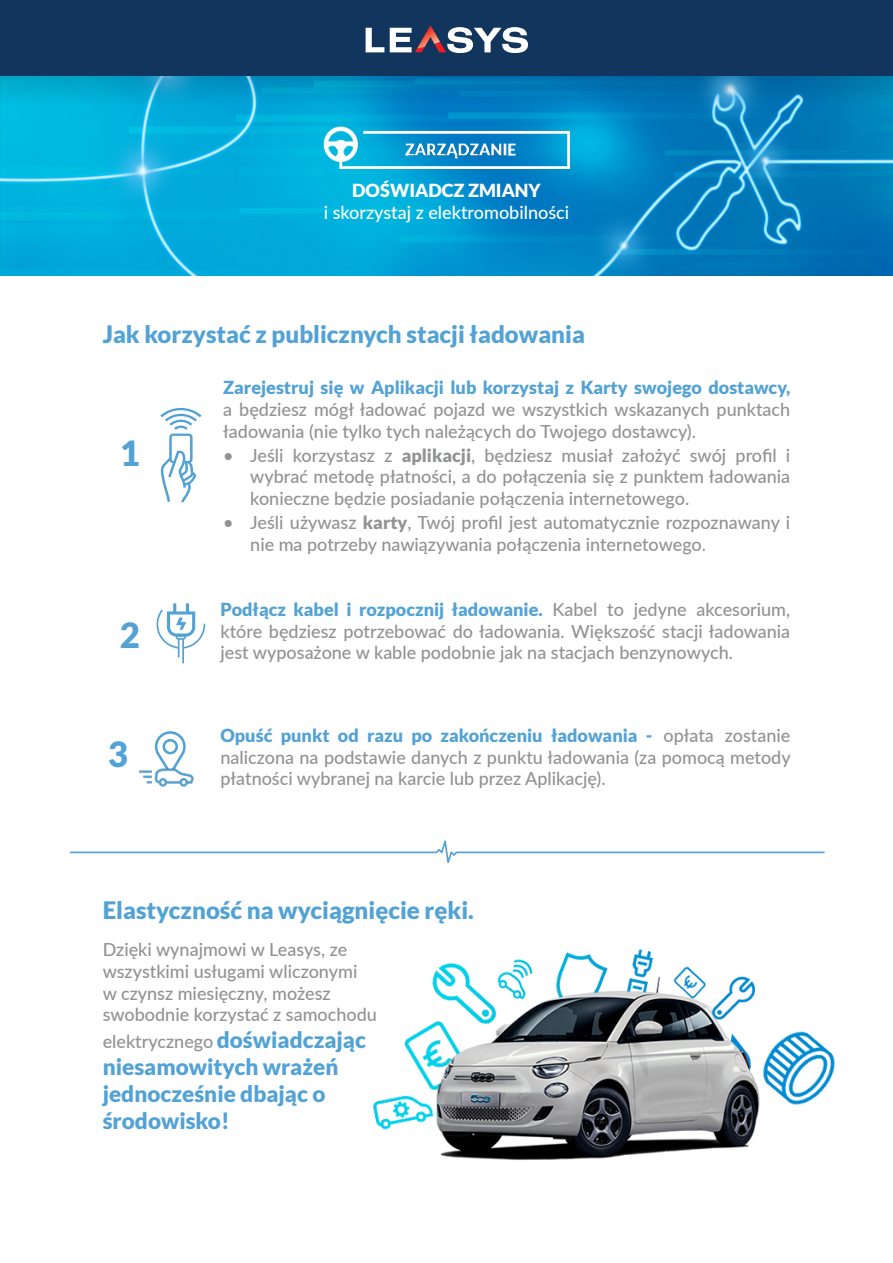
<style>
.page{position:relative;width:893px;height:1263px;background:#fff}
.page>*{position:absolute;margin:0;border:0;box-sizing:border-box;transform-origin:0 0}
.t1{font:900 34.65px "Lato";color:#52a2d5}
.t2{font:900 24px "Lato";color:#52a2d5}
.t3{font:900 22.5px/27px "Lato";color:#52a2d5}
.t4{font:500 18px/21.6px "Lato";color:#919293}
.t5{font:900 18px "Lato";color:#52a2d5}
.t6{font:500 18px "Lato";color:#fff}
.t7{font:900 18px "Lato";color:#fff}
.s1{font-weight:900}
.s2{font-weight:900;color:#52a2d5}
.s3{font-weight:900;font-size:22.5px;color:#52a2d5}
</style>
<div class="page">
<svg style="left:155px;top:731px;width:31px;height:21px"></svg>
<img style="left:0;top:104px;width:893px;height:172px">
<svg style="left:0;top:75px;width:893px;height:29px;background:#0586bc"></svg>
<div style="left:0;top:0;width:893px;height:75px;background:#12355d"></div>
<svg style="left:366px;top:28px;width:18px;height:24px"></svg>
<svg style="left:390px;top:26px;width:138px;height:27px"></svg>
<img style="left:321px;top:127px;width:251px;height:42px">
<svg style="left:70px;top:840px;width:755px;height:23px"></svg>
<svg style="left:156px;top:603px;width:49px;height:60px"></svg>
<svg style="left:160px;top:408px;width:42px;height:94px"></svg>
<img style="left:139px;top:752px;width:55px;height:35px">
<img style="left:373px;top:949px;width:462px;height:211px">
<p class="t7" style="left:352px;top:180px;width:190px">DOŚWIADCZ ZMIANY</p>
<p class="t6" style="left:324px;top:199px;width:247px">i skorzystaj z elektromobilności</p>
<h2 class="t2" style="left:103px;top:320px;width:484px">Jak korzystać z publicznych stacji ładowania</h2>
<h1 class="t1" style="left:120px;top:433px;width:22px">1</h1>
<h1 class="t1" style="left:120px;top:615px;width:22px">2</h1>
<h1 class="t1" style="left:108px;top:734px;width:22px">3</h1>
<p class="t5" style="left:223px;top:377px;width:569px">Zarejestruj się w Aplikacji lub korzystaj z Karty swojego dostawcy,</p>
<p class="t4" style="left:223px;top:398px;width:568px">a będziesz mógł ładować pojazd we wszystkich wskazanych punktach ładowania (nie tylko tych należących do Twojego dostawcy).</p>
<p class="t4" style="left:250px;top:444px;width:542px;text-align:justify;text-indent:-27px">• Jeśli korzystasz z <span class="s1">aplikacji</span>, będziesz musiał założyć swój profil i wybrać metodę płatności, a do połączenia się z punktem ładowania konieczne będzie posiadanie połączenia internetowego.</p>
<p class="t4" style="left:250px;top:511px;width:541px;text-indent:-27px">• Jeśli używasz <span class="s1">karty</span>, Twój profil jest automatycznie rozpoznawany i nie ma potrzeby nawiązywania połączenia internetowego.</p>
<p class="t4" style="left:221px;top:598px;width:571px;text-align:justify"><span class="s2">Podłącz kabel i rozpocznij ładowanie.</span> Kabel to jedyne akcesorium, które będziesz potrzebować do ładowania. Większość stacji ładowania jest wyposażone w kable podobnie jak na stacjach benzynowych.</p>
<p class="t4" style="left:221px;top:724px;width:572px;text-align:justify"><span class="s2">Opuść punkt od razu po zakończeniu ładowania -</span> opłata zostanie naliczona na podstawie danych z punktu ładowania (za pomocą metody płatności wybranej na karcie lub przez Aplikację).</p>
<h2 class="t2" style="left:103px;top:896px;width:373px">Elastyczność na wyciągnięcie ręki.</h2>
<p class="t4" style="left:103px;top:938px;width:276px">Dzięki wynajmowi w Leasys, ze wszystkimi usługami wliczonymi<br>w czynsz miesięczny, możesz swobodnie korzystać z samochodu</p>
<p class="t4" style="left:103px;top:1030px;width:265px">elektrycznego <span class="s3">doświadczając</span></p>
<p class="t3" style="left:103px;top:1053px;width:237px">niesamowitych wrażeń jednocześnie dbając o środowisko!</p>
</div>
